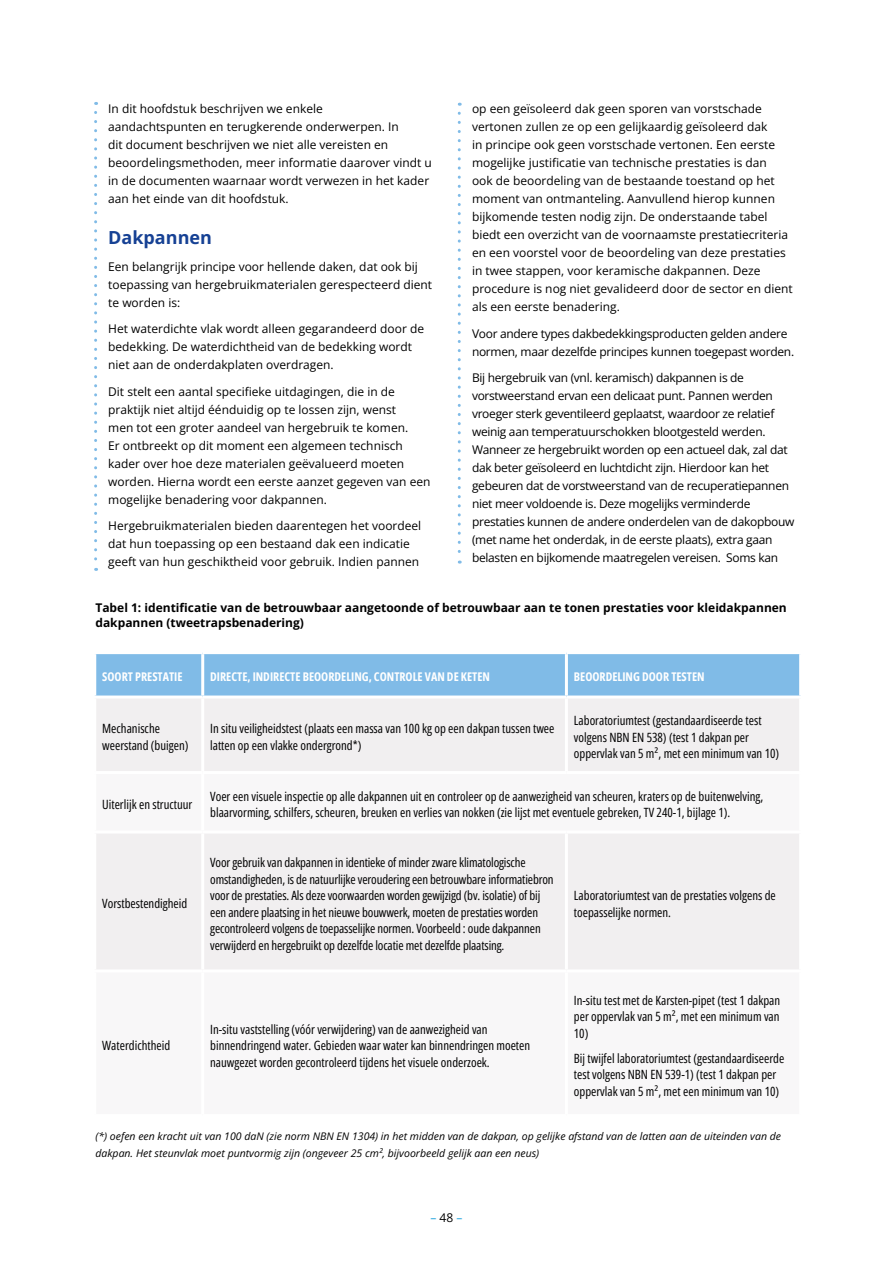
<style>
.page{position:relative;width:893px;height:1263px;background:#fff}
.page>*{position:absolute;margin:0;border:0;box-sizing:border-box;transform-origin:0 0}
.t1{font:700 18px "Open Sans";color:#164194}
.t2{font:12.75px/16.5px "Open Sans Condensed";color:#000}
.t3{font:12px/18px "Open Sans";color:#000}
.t4{font:12px/18px "Open Sans";letter-spacing:-.025em;color:#000}
.t5{font:700 12px/15px "Open Sans";color:#000}
.t6{font:700 12px "Open Sans Condensed";color:#fff}
.t7{font:12px "Open Sans";color:#169fdb}
.t8{font:italic 10.5px/16.5px "Open Sans";color:#000}
.s1{color:#000}
</style>
<div class="page">
<svg style="left:94px;top:112px;width:3px;height:459px"></svg>
<svg style="left:458px;top:113px;width:3px;height:451px"></svg>
<div style="left:96px;top:654px;width:703px;height:41px;background:#80bbe7"></div>
<div style="left:96px;top:699px;width:703px;height:72px;background:#f1eff0"></div>
<div style="left:96px;top:834px;width:703px;height:135px;background:#f1eff0"></div>
<hr style="left:201px;top:654px;width:3px;height:41px;background:#fff">
<hr style="left:565px;top:654px;width:3px;height:41px;background:#fff">
<hr style="left:201px;top:698px;width:3px;height:73px;background:#fff">
<hr style="left:565px;top:698px;width:3px;height:73px;background:#fff">
<hr style="left:201px;top:833px;width:3px;height:136px;background:#fff">
<hr style="left:565px;top:833px;width:3px;height:136px;background:#fff">
<p class="t3" style="left:108px;top:100px;width:325px">In dit hoofdstuk beschrijven we enkele<br>aandachtspunten en terugkerende onderwerpen. In<br>dit document beschrijven we niet alle vereisten en beoordelingsmethoden, meer informatie daarover vindt u in de documenten waarnaar wordt verwezen in het kader aan het einde van dit hoofdstuk.</p>
<h1 class="t1" style="left:108px;top:225px;width:105px">Dakpannen</h1>
<p class="t3" style="left:108px;top:257px;width:325px">Een belangrijk principe voor hellende daken, dat ook bij toepassing van hergebruikmaterialen gerespecteerd dient te worden is:</p>
<p class="t3" style="left:108px;top:320px;width:317px">Het waterdichte vlak wordt alleen gegarandeerd door de bedekking. De waterdichtheid van de bedekking wordt niet aan de onderdakplaten overdragen.</p>
<p class="t3" style="left:108px;top:382px;width:324px">Dit stelt een aantal specifieke uitdagingen, die in de praktijk niet altijd éénduidig op te lossen zijn, wenst<br>men tot een groter aandeel van hergebruik te komen.<br>Er ontbreekt op dit moment een algemeen technisch kader over hoe deze materialen geëvalueerd moeten worden. Hierna wordt een eerste aanzet gegeven van een mogelijke benadering voor dakpannen.</p>
<p class="t3" style="left:108px;top:517px;width:315px">Hergebruikmaterialen bieden daarentegen het voordeel dat hun toepassing op een bestaand dak een indicatie geeft van hun geschiktheid voor gebruik. Indien pannen</p>
<p class="t3" style="left:472px;top:100px;width:322px">op een geïsoleerd dak geen sporen van vorstschade vertonen zullen ze op een gelijkaardig geïsoleerd dak<br>in principe ook geen vorstschade vertonen. Een eerste mogelijke justificatie van technische prestaties is dan<br>ook de beoordeling van de bestaande toestand op het moment van ontmanteling. Aanvullend hierop kunnen bijkomende testen nodig zijn. De onderstaande tabel biedt een overzicht van de voornaamste prestatiecriteria en een voorstel voor de beoordeling van deze prestaties in twee stappen, voor keramische dakpannen. Deze procedure is nog niet gevalideerd door de sector en dient als een eerste benadering.</p>
<p class="t4" style="left:472px;top:324px;width:324px">Voor andere types dakbedekkingsproducten gelden andere normen, maar dezelfde principes kunnen toegepast worden.</p>
<p class="t4" style="left:472px;top:369px;width:324px">Bij hergebruik van (vnl. keramisch) dakpannen is de vorstweerstand ervan een delicaat punt. Pannen werden vroeger sterk geventileerd geplaatst, waardoor ze relatief weinig aan temperatuurschokken blootgesteld werden.<br>Wanneer ze hergebruikt worden op een actueel dak, zal dat dak beter geïsoleerd en luchtdicht zijn. Hierdoor kan het gebeuren dat de vorstweerstand van de recuperatiepannen niet meer voldoende is. Deze mogelijks verminderde prestaties kunnen de andere onderdelen van de dakopbouw (met name het onderdak, in de eerste plaats), extra gaan belasten en bijkomende maatregelen vereisen. Soms kan</p>
<p class="t5" style="left:95px;top:600px;width:693px">Tabel 1: identificatie van de betrouwbaar aangetoonde of betrouwbaar aan te tonen prestaties voor kleidakpannen dakpannen (tweetrapsbenadering)</p>
<p class="t6" style="left:102px;top:668px;width:82px">SOORT PRESTATIE</p>
<p class="t6" style="left:210px;top:668px;width:281px">DIRECTE, INDIRECTE BEOORDELING, CONTROLE VAN DE KETEN</p>
<p class="t6" style="left:574px;top:668px;width:132px">BEOORDELING DOOR TESTEN</p>
<p class="t2" style="left:102px;top:720px;width:88px">Mechanische weerstand (buigen)</p>
<p class="t2" style="left:210px;top:720px;width:346px">In situ veiligheidstest (plaats een massa van 100 kg op een dakpan tussen twee latten op een vlakke ondergrond*)</p>
<p class="t2" style="left:574px;top:712px;width:207px">Laboratoriumtest (gestandaardiseerde test volgens NBN EN 538) (test 1 dakpan per oppervlak van 5 m², met een minimum van 10)</p>
<p class="t2" style="left:102px;top:796px;width:92px">Uiterlijk en structuur</p>
<p class="t2" style="left:210px;top:788px;width:555px">Voer een visuele inspectie op alle dakpannen uit en controleer op de aanwezigheid van scheuren, kraters op de buitenwelving, blaarvorming, schilfers, scheuren, breuken en verlies van nokken (zie lijst met eventuele gebreken, TV 240-1, bijlage 1).</p>
<p class="t2" style="left:102px;top:895px;width:87px">Vorstbestendigheid</p>
<p class="t2" style="left:102px;top:1037px;width:69px">Waterdichtheid</p>
<p class="t2" style="left:210px;top:854px;width:345px">Voor gebruik van dakpannen in identieke of minder zware klimatologische omstandigheden, is de natuurlijke veroudering een betrouwbare informatiebron voor de prestaties. Als deze voorwaarden worden gewijzigd (bv. isolatie) of bij een andere plaatsing in het nieuwe bouwwerk, moeten de prestaties worden gecontroleerd volgens de toepasselijke normen. Voorbeeld : oude dakpannen verwijderd en hergebruikt op dezelfde locatie met dezelfde plaatsing.</p>
<p class="t2" style="left:210px;top:1020px;width:322px">In-situ vaststelling (vóór verwijdering) van de aanwezigheid van binnendringend water. Gebieden waar water kan binnendringen moeten nauwgezet worden gecontroleerd tijdens het visuele onderzoek.</p>
<p class="t2" style="left:574px;top:887px;width:203px">Laboratoriumtest van de prestaties volgens de toepasselijke normen.</p>
<p class="t2" style="left:574px;top:991px;width:208px;text-align:justify">In-situ test met de Karsten-pipet (test 1 dakpan per oppervlak van 5 m², met een minimum van 10)</p>
<p class="t2" style="left:574px;top:1049px;width:212px">Bij twijfel laboratoriumtest (gestandaardiseerde test volgens NBN EN 539-1) (test 1 dakpan per oppervlak van 5 m², met een minimum van 10)</p>
<p class="t8" style="left:95px;top:1127px;width:687px">(*) oefen een kracht uit van 100 daN (zie norm NBN EN 1304) in het midden van de dakpan, op gelijke afstand van de latten aan de uiteinden van de dakpan. Het steunvlak moet puntvormig zijn (ongeveer 25 cm², bijvoorbeeld gelijk aan een neus)</p>
<p class="t7" style="left:430px;top:1209px;width:33px">– <span class="s1">48</span> –</p>
</div>
